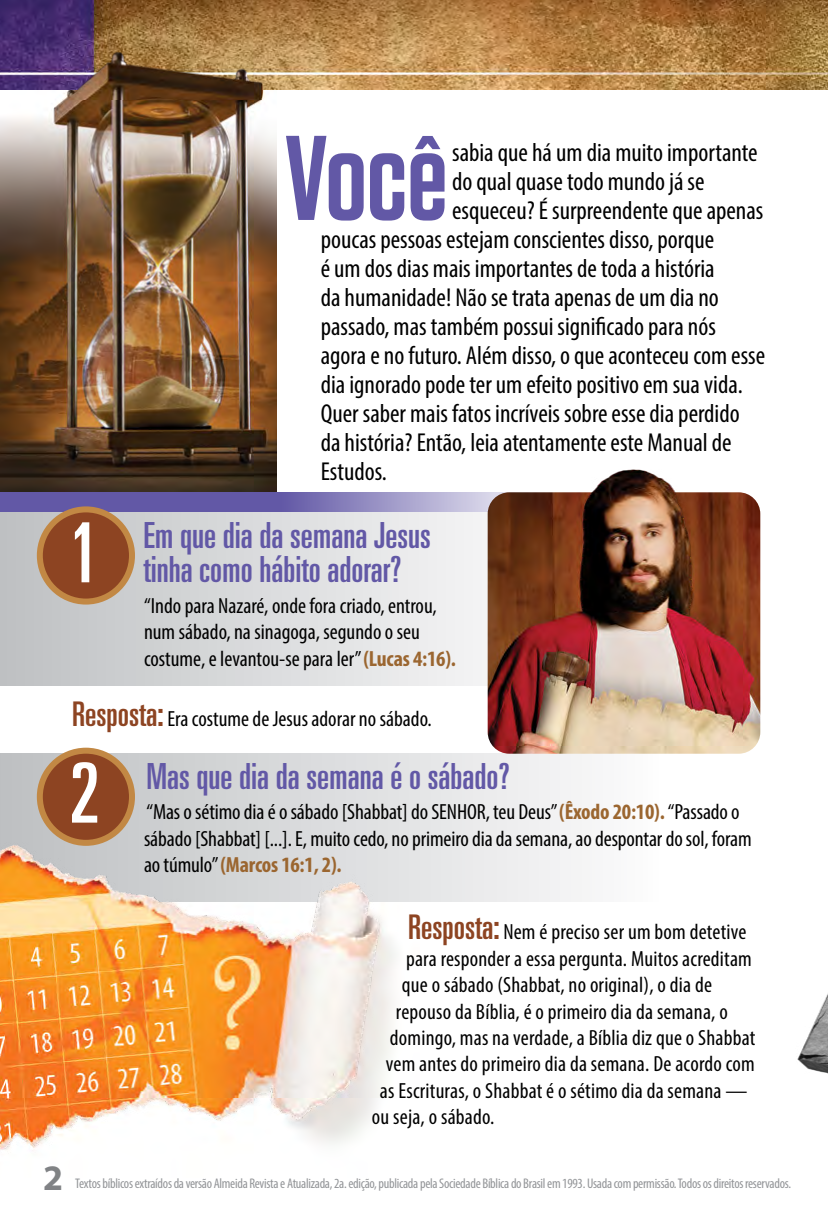
<style>
.page{position:relative;width:828px;height:1224px;background:#fff}
.page>*{position:absolute;margin:0;border:0;box-sizing:border-box;transform-origin:0 0}
.t1{font:600 120px "Tungsten";color:#6258a6}
.t2{font:ultra-condensed 83px "Univers";color:#fff}
.t3{font:ultra-condensed 36px/34px "Univers";color:#6258a6}
.t4{font:700 36px "Myriad Pro";color:#808285}
.t5{font:condensed 26px "Myriad Pro";color:#000}
.t6{font:condensed 22px/26.4px "Myriad Pro";color:#000}
.t7{font:condensed 14px "Myriad Pro";letter-spacing:-.02em;color:#939598}
.s1{font-weight:700;color:#9b6630}
.s2{font-family:"Univers";font-stretch:ultra-condensed;font-size:34px;color:#8d4422}
</style>
<div class="page">
<img style="left:0;top:99px;width:277px;height:393px">
<img style="left:0;top:902px;width:396px;height:248px">
<img style="left:797px;top:993px;width:31px;height:81px">
<svg style="left:0;top:754px;width:582px;height:148px;background:#ddd9d6"></svg>
<div style="left:40px;top:751px;width:92px;height:92px;background:#8d4422;border-radius:50%"></div>
<div style="left:37px;top:748px;width:98px;height:98px;border:6px solid #c28844;border-radius:50%"></div>
<svg style="left:0;top:492px;width:488px;height:20px;background:#7b72b4"></svg>
<svg style="left:0;top:512px;width:488px;height:173px;background:#dadbdc"></svg>
<div style="left:40px;top:509px;width:92px;height:93px;background:#8d4422;border-radius:50%"></div>
<div style="left:37px;top:506px;width:98px;height:99px;border:6px solid #c28844;border-radius:50%"></div>
<img style="left:488px;top:735px;width:272px;height:19px">
<img style="left:488px;top:469px;width:273px;height:266px">
<img style="left:0;top:0;width:828px;height:90px">
<img style="left:0;top:26px;width:277px;height:73px">
<h1 class="t1" style="left:285px;top:115px;width:165px">Você</h1>
<p class="t5" style="left:452px;top:136px;width:307px">sabia que há um dia muito importante</p>
<p class="t5" style="left:452px;top:165px;width:254px">do qual quase todo mundo já se</p>
<p class="t5" style="left:452px;top:194px;width:313px">esqueceu? É surpreendente que apenas</p>
<p class="t5" style="left:321px;top:223px;width:395px">poucas pessoas estejam conscientes disso, porque</p>
<p class="t5" style="left:321px;top:252px;width:396px">é um dos dias mais importantes de toda a história</p>
<p class="t5" style="left:321px;top:281px;width:400px">da humanidade! Não se trata apenas de um dia no</p>
<p class="t5" style="left:321px;top:310px;width:397px">passado, mas também possui significado para nós</p>
<p class="t5" style="left:321px;top:339px;width:446px">agora e no futuro. Além disso, o que aconteceu com esse</p>
<p class="t5" style="left:321px;top:368px;width:424px">dia ignorado pode ter um efeito positivo em sua vida.</p>
<p class="t5" style="left:321px;top:397px;width:420px">Quer saber mais fatos incríveis sobre esse dia perdido</p>
<p class="t5" style="left:321px;top:426px;width:413px">da história? Então, leia atentamente este Manual de</p>
<p class="t5" style="left:321px;top:455px;width:68px">Estudos.</p>
<h2 class="t2" style="left:68px;top:506px;width:32px">1</h2>
<h3 class="t3" style="left:143px;top:518px;width:289px">Em que dia da semana Jesus tinha como hábito adorar?</h3>
<p class="t6" style="left:144px;top:592px;width:313px">“Indo para Nazaré, onde fora criado, entrou, num sábado, na sinagoga, segundo o seu costume, e levantou-se para ler” <span class="s1">(Lucas 4:16).</span></p>
<p class="t6" style="left:72px;top:705px;width:361px"><span class="s2">Resposta:</span> Era costume de Jesus adorar no sábado.</p>
<h2 class="t2" style="left:69px;top:746px;width:32px">2</h2>
<h3 class="t3" style="left:146px;top:759px;width:365px">Mas que dia da semana é o sábado?</h3>
<p class="t6" style="left:144px;top:799px;width:609px">“Mas o sétimo dia é o sábado [Shabbat] do SENHOR, teu Deus” <span class="s1">(Êxodo 20:10).</span> “Passado o sábado [Shabbat] [...]. E, muito cedo, no primeiro dia da semana, ao despontar do sol, foram ao túmulo” <span class="s1">(Marcos 16:1, 2).</span></p>
<p class="t6" style="left:408px;top:919px;width:340px"><span class="s2">Resposta:</span> Nem é preciso ser um bom detetive</p>
<p class="t6" style="left:406px;top:945px;width:347px">para responder a essa pergunta. Muitos acreditam</p>
<p class="t6" style="left:402px;top:971px;width:312px">que o sábado (Shabbat, no original), o dia de</p>
<p class="t6" style="left:396px;top:998px;width:333px">repouso da Bíblia, é o primeiro dia da semana, o</p>
<p class="t6" style="left:390px;top:1024px;width:367px">domingo, mas na verdade, a Bíblia diz que o Shabbat</p>
<p class="t6" style="left:386px;top:1051px;width:370px">vem antes do primeiro dia da semana. De acordo com</p>
<p class="t6" style="left:380px;top:1077px;width:369px">as Escrituras, o Shabbat é o sétimo dia da semana —</p>
<p class="t6" style="left:372px;top:1103px;width:124px">ou seja, o sábado.</p>
<h3 class="t4" style="left:43px;top:1155px;width:21px">2</h3>
<p class="t7" style="left:75px;top:1175px;width:717px">Textos bíblicos extraídos da versão Almeida Revista e Atualizada, 2a. edição, publicada pela Sociedade Bíblica do Brasil em 1993. Usada com permissão. Todos os direitos reservados.</p>
</div>
